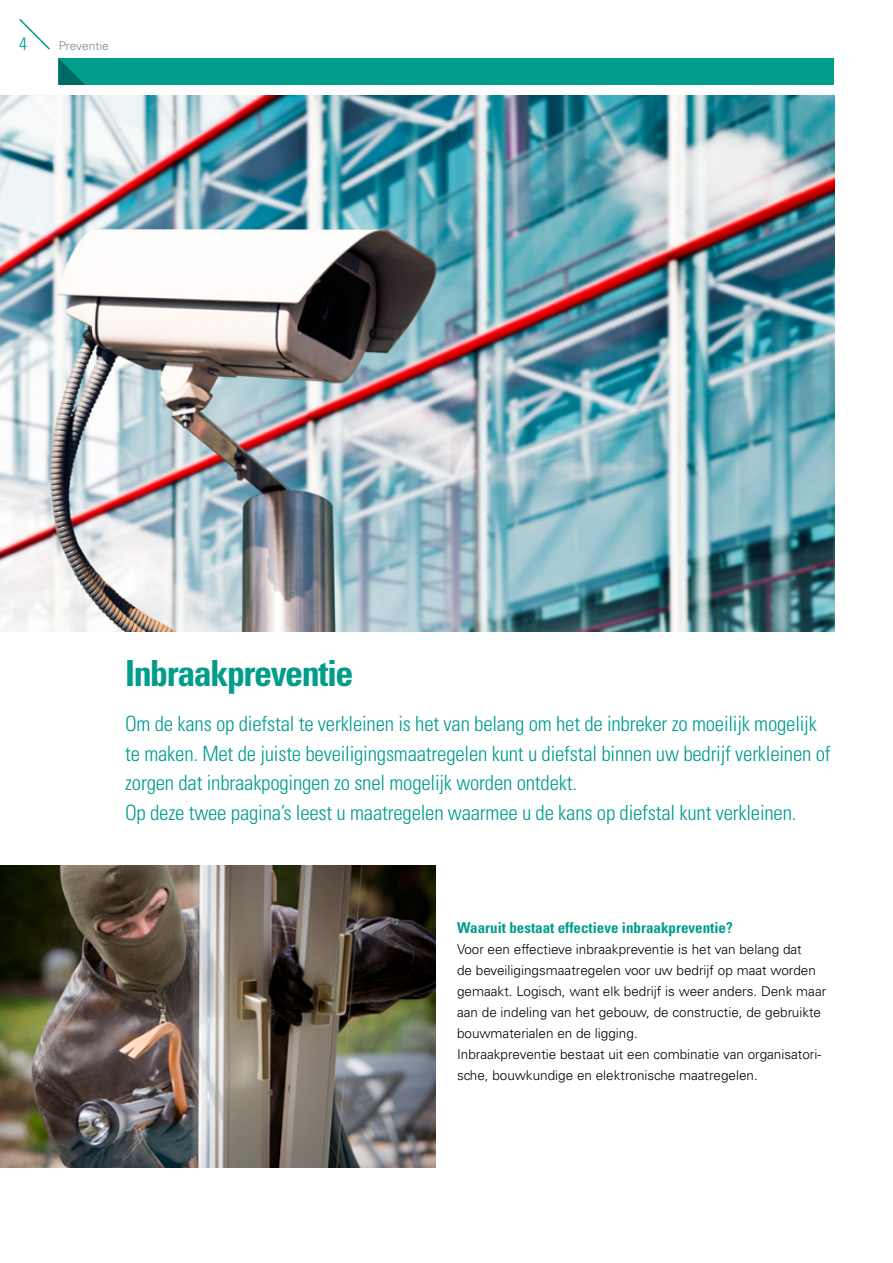
<style>
.page{position:relative;width:893px;height:1263px;background:#fff}
.page>*{position:absolute;margin:0;border:0;box-sizing:border-box;transform-origin:0 0}
.t1{font:700 condensed 36px "Univers LT Std";letter-spacing:-.04em;color:#009d8b}
.t2{font:300 condensed 21px/29.7px "Univers LT Std";letter-spacing:-.01em;color:#009d8b}
.t3{font:300 condensed 18px "Univers LT Std";color:#009d8b}
.t4{font:700 condensed 15px "Univers LT Std";color:#009d8b}
.t5{font:300 13.5px/21px "Univers LT Std";color:#000}
.t6{font:300 12px "Univers LT Std";color:#7a8891}
</style>
<div class="page">
<img style="left:0;top:865px;width:436px;height:302px">
<img style="left:0;top:96px;width:834px;height:535px">
<div style="left:59px;top:58px;width:775px;height:27px;background:#009d8b"></div>
<svg style="left:59px;top:59px;width:26px;height:26px"></svg>
<svg style="left:19px;top:19px;width:31px;height:31px"></svg>
<h3 class="t3" style="left:19px;top:33px;width:9px">4</h3>
<p class="t6" style="left:59px;top:38px;width:51px">Preventie</p>
<h1 class="t1" style="left:125px;top:651px;width:230px">Inbraakpreventie</h1>
<p class="t2" style="left:125px;top:709px;width:707px">Om de kans op diefstal te verkleinen is het van belang om het de inbreker zo moeilijk mogelijk te maken. Met de juiste beveiligingsmaatregelen kunt u diefstal binnen uw bedrijf verkleinen of zorgen dat inbraakpogingen zo snel mogelijk worden ontdekt.<br>Op deze twee pagina’s leest u maatregelen waarmee u de kans op diefstal kunt verkleinen.</p>
<p class="t4" style="left:457px;top:918px;width:277px">Waaruit bestaat effectieve inbraakpreventie?</p>
<p class="t5" style="left:457px;top:939px;width:371px">Voor een effectieve inbraakpreventie is het van belang dat<br>de beveiligingsmaatregelen voor uw bedrijf op maat worden gemaakt. Logisch, want elk bedrijf is weer anders. Denk maar aan de indeling van het gebouw, de constructie, de gebruikte bouwmaterialen en de ligging.<br>Inbraakpreventie bestaat uit een combinatie van organisatori&shy;sche, bouwkundige en elektronische maatregelen.</p>
</div>
